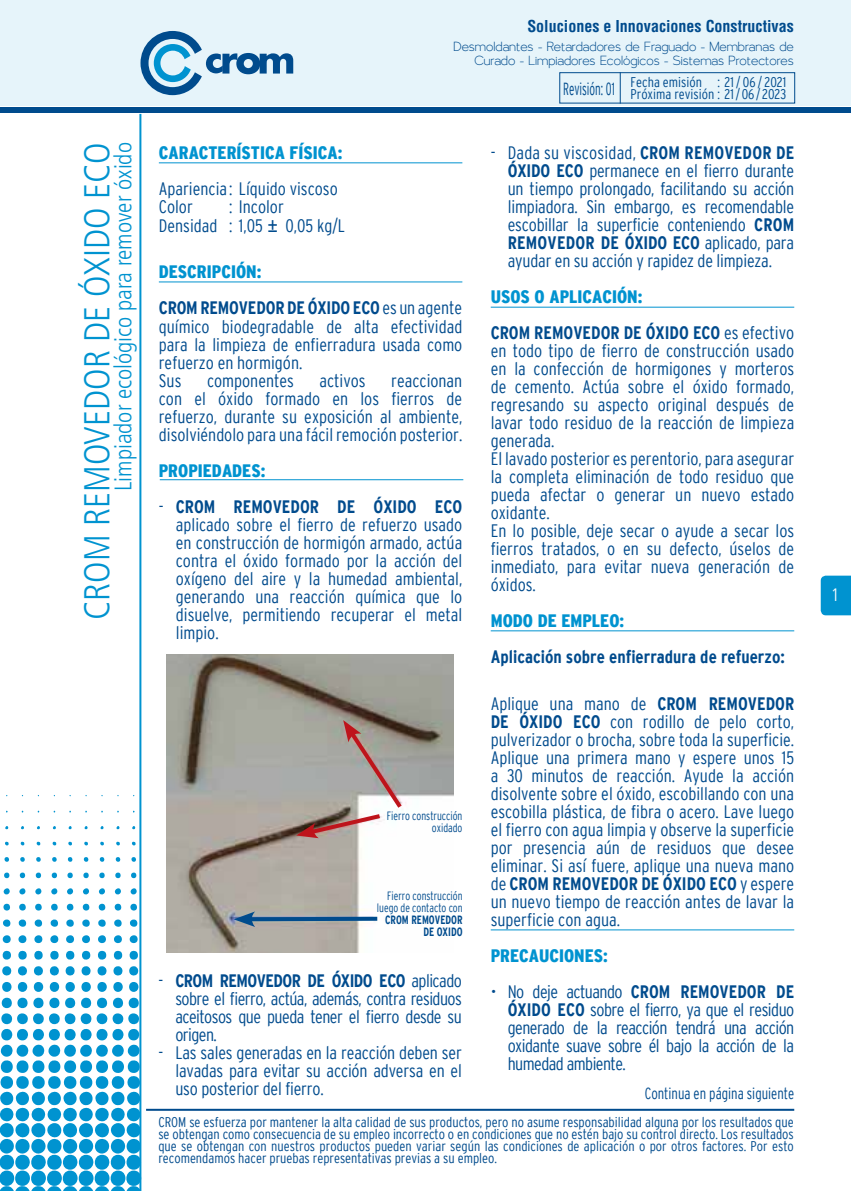
<style>
.page{position:relative;width:851px;height:1191px;background:#fff}
.page>*{position:absolute;margin:0;border:0;box-sizing:border-box;transform-origin:0 0}
.t1{font:300 condensed 36px "Frutiger";color:#0093d0}
.t2{font:300 condensed 24px "Frutiger";color:#0093d0}
.t3{font:300 condensed 18px/18px "Interstate";color:#004b8d;text-align:justify}
.t4{font:700 condensed 18px/36px "Interstate";color:#004b8d}
.t5{font:18px/14px "Larke";color:#004b8d;text-align:right}
.t6{font:900 condensed 18px "Interstate";color:#0093d0}
.t7{font:300 condensed 18px "Frutiger";color:#fff}
.t8{font:300 condensed 17.6px "Interstate";color:#004b8d;scale:.72 1}
.t9{font:700 condensed 16px "Helvetica";color:#004b8d}
.t10{font:300 condensed 16px "Interstate";color:#004b8d;scale:.9 1}
.t11{font:300 condensed 14px/12px "Interstate";color:#004b8d;text-align:justify}
.t12{font:300 condensed 12px/12px "Interstate";color:#004b8d;text-align:right;scale:.9 1}
.t13{font:700 condensed 12px/12px "Interstate";color:#004b8d;text-align:right;scale:.9 1}
.s1{font-family:"Arial";font-weight:400;font-stretch:normal;font-size:20px}
.s2{font-weight:900;color:#0093d0}
.s3{font-weight:300}
.s4{font-weight:700}
</style>
<div class="page">
<div style="left:0;top:0;width:850px;height:106px;background:#e6f4fa"></div>
<svg style="left:140px;top:31px;width:153px;height:64px"></svg>
<div style="left:0;top:108px;width:850px;height:5px;background:#004b8d"></div>
<svg style="left:5px;top:841px;width:4px;height:5px"></svg>
<svg style="left:4px;top:857px;width:5px;height:5px"></svg>
<svg style="left:4px;top:872px;width:6px;height:7px"></svg>
<svg style="left:3px;top:888px;width:7px;height:7px"></svg>
<svg style="left:3px;top:903px;width:7px;height:7px"></svg>
<svg style="left:20px;top:841px;width:5px;height:5px"></svg>
<svg style="left:20px;top:857px;width:5px;height:5px"></svg>
<svg style="left:19px;top:872px;width:6px;height:7px"></svg>
<svg style="left:19px;top:888px;width:7px;height:7px"></svg>
<svg style="left:19px;top:903px;width:7px;height:7px"></svg>
<svg style="left:36px;top:841px;width:5px;height:5px"></svg>
<svg style="left:36px;top:857px;width:5px;height:5px"></svg>
<svg style="left:35px;top:872px;width:6px;height:7px"></svg>
<svg style="left:35px;top:888px;width:7px;height:7px"></svg>
<svg style="left:35px;top:903px;width:7px;height:7px"></svg>
<svg style="left:52px;top:841px;width:4px;height:5px"></svg>
<svg style="left:52px;top:857px;width:5px;height:5px"></svg>
<svg style="left:51px;top:872px;width:6px;height:7px"></svg>
<svg style="left:51px;top:888px;width:7px;height:7px"></svg>
<svg style="left:51px;top:903px;width:7px;height:7px"></svg>
<svg style="left:68px;top:841px;width:4px;height:5px"></svg>
<svg style="left:67px;top:857px;width:6px;height:5px"></svg>
<svg style="left:67px;top:872px;width:6px;height:7px"></svg>
<svg style="left:67px;top:888px;width:6px;height:7px"></svg>
<svg style="left:66px;top:903px;width:8px;height:7px"></svg>
<svg style="left:84px;top:841px;width:4px;height:5px"></svg>
<svg style="left:83px;top:857px;width:6px;height:5px"></svg>
<svg style="left:83px;top:872px;width:6px;height:7px"></svg>
<svg style="left:83px;top:888px;width:6px;height:7px"></svg>
<svg style="left:82px;top:903px;width:8px;height:7px"></svg>
<svg style="left:100px;top:841px;width:4px;height:5px"></svg>
<svg style="left:99px;top:857px;width:6px;height:5px"></svg>
<svg style="left:99px;top:872px;width:6px;height:7px"></svg>
<svg style="left:98px;top:888px;width:7px;height:7px"></svg>
<svg style="left:98px;top:903px;width:8px;height:7px"></svg>
<svg style="left:116px;top:841px;width:4px;height:5px"></svg>
<svg style="left:115px;top:857px;width:5px;height:5px"></svg>
<svg style="left:115px;top:872px;width:6px;height:7px"></svg>
<svg style="left:114px;top:888px;width:7px;height:7px"></svg>
<svg style="left:114px;top:903px;width:8px;height:7px"></svg>
<svg style="left:2px;top:919px;width:112px;height:57px"></svg>
<svg style="left:0;top:982px;width:124px;height:209px"></svg>
<svg style="left:132px;top:841px;width:4px;height:5px"></svg>
<svg style="left:131px;top:857px;width:5px;height:5px"></svg>
<svg style="left:131px;top:872px;width:6px;height:7px"></svg>
<svg style="left:130px;top:888px;width:7px;height:7px"></svg>
<svg style="left:130px;top:903px;width:7px;height:7px"></svg>
<svg style="left:114px;top:919px;width:25px;height:57px"></svg>
<svg style="left:124px;top:982px;width:18px;height:209px"></svg>
<hr style="left:146px;top:1108px;width:648px;height:2px;background:#004b8d">
<hr style="left:139px;top:114px;width:2px;height:1077px;background:#0093d0">
<svg style="left:820px;top:575px;width:30px;height:40px"></svg>
<div style="left:559px;top:72px;width:236px;height:32px;border:1px solid #004b8d"></div>
<hr style="left:619px;top:72px;width:1px;height:32px;background:#004b8d">
<img style="left:166px;top:654px;width:287px;height:298px">
<svg style="left:296px;top:720px;width:109px;height:118px;background:#afa29d"></svg>
<div style="left:247px;top:916px;width:130px;height:5px;background:#004b8d"></div>
<svg style="left:234px;top:911px;width:21px;height:16px"></svg>
<hr style="left:159px;top:162px;width:303px;height:1px;background:#0093d0">
<hr style="left:159px;top:281px;width:303px;height:1px;background:#0093d0">
<hr style="left:160px;top:479px;width:303px;height:1px;background:#0093d0">
<hr style="left:490px;top:307px;width:304px;height:1px;background:#0093d0">
<hr style="left:490px;top:630px;width:304px;height:1px;background:#0093d0">
<hr style="left:490px;top:929px;width:304px;height:1px;background:#0093d0">
<h1 class="t1" style="left:77px;top:620px;width:479px;rotate:-90deg">CROM REMOVEDOR DE ÓXIDO ECO</h1>
<h2 class="t2" style="left:110px;top:491px;width:350px;rotate:-90deg">Limpiador ecológico para remover óxido</h2>
<p class="t9" style="left:527px;top:16px;width:268px">Soluciones e Innovaciones Constructivas</p>
<p class="t5" style="left:453px;top:37px;width:342px">Desmoldantes - Retardadores de Fraguado - Membranas de<br>Curado - Limpiadores Ecológicos - Sistemas Protectores</p>
<p class="t6" style="left:159px;top:142px;width:185px">CARACTERÍSTICA FÍSICA:</p>
<p class="t3" style="left:159px;top:179px;width:180px">Apariencia : Líquido viscoso<br>Color</p>
<p class="t3" style="left:159px;top:197px;width:188px;line-height:19px;text-align:center">: Incolor<br>Densidad : 1,05 <span class="s1">±</span> 0,05 kg/L</p>
<p class="t4" style="left:159px;top:254px;width:305px"><span class="s2">DESCRIPCIÓN:<br></span>CROM REMOVEDOR DE ÓXIDO ECO <span class="s3">es un agente</span></p>
<p class="t3" style="left:159px;top:317px;width:305px;text-align:left">químico biodegradable de alta efectividad para la limpieza de enfierradura usada como refuerzo en hormigón.<br>Sus</p>
<p class="t3" style="left:207px;top:371px;width:88px">componentes</p>
<p class="t3" style="left:319px;top:371px;width:48px">activos</p>
<p class="t3" style="left:159px;top:371px;width:305px;text-indent:232px">reaccionan con el óxido formado en los fierros de refuerzo, durante su exposición al ambiente, disolviéndolo para una fácil remoción posterior.</p>
<p class="t6" style="left:159px;top:460px;width:108px">PROPIEDADES:</p>
<p class="t3" style="left:176px;top:497px;width:288px;text-indent:-17px">- <span class="s4">CROM REMOVEDOR DE ÓXIDO ECO </span>aplicado sobre el fierro de refuerzo usado en construcción de hormigón armado, actúa contra el óxido formado por la acción del oxígeno del aire y la humedad ambiental, generando una reacción química que lo disuelve, permitiendo recuperar el metal limpio.</p>
<p class="t12" style="left:387px;top:809px;width:85px">Fierro construcción oxidado</p>
<p class="t12" style="left:377px;top:889px;width:97px">Fierro construcción luego de contacto con</p>
<p class="t13" style="left:385px;top:913px;width:88px">CROM REMOVEDOR<br>DE OXIDO</p>
<p class="t3" style="left:175px;top:971px;width:288px;text-indent:-17px">- <span class="s4">CROM REMOVEDOR DE ÓXIDO ECO</span> aplicado sobre el fierro, actúa, además, contra residuos aceitosos que pueda tener el fierro desde su origen.</p>
<p class="t3" style="left:175px;top:1043px;width:288px;text-indent:-17px">- Las sales generadas en la reacción deben ser lavadas para evitar su acción adversa en el uso posterior del fierro.</p>
<p class="t8" style="left:563px;top:78px;width:73px">Revisión: 01</p>
<p class="t11" style="left:630px;top:76px;width:157px">Fecha emisión : 21 / 06 / 2021<br>Próxima revisión : 21 / 06 / 2023</p>
<p class="t3" style="left:507px;top:143px;width:288px;text-indent:-17px">- Dada su viscosidad, <span class="s4">CROM REMOVEDOR DE ÓXIDO ECO</span> permanece en el fierro durante un tiempo prolongado, facilitando su acción limpiadora. Sin embargo, es recomendable escobillar la superficie conteniendo <span class="s4">CROM REMOVEDOR DE ÓXIDO ECO</span> aplicado, para ayudar en su acción y rapidez de limpieza.</p>
<p class="t4" style="left:490px;top:278px;width:305px"><span class="s2">USOS O APLICACIÓN:<br></span>CROM REMOVEDOR DE ÓXIDO ECO <span class="s3">es efectivo</span></p>
<p class="t3" style="left:490px;top:341px;width:305px;text-align:left">en todo tipo de fierro de construcción usado en la confección de hormigones y morteros de cemento. Actúa sobre el óxido formado, regresando su aspecto original después de lavar todo residuo de la reacción de limpieza generada.<br>El lavado posterior es perentorio, para asegurar la completa eliminación de todo residuo que pueda afectar o generar un nuevo estado oxidante.<br>En lo posible, deje secar o ayude a secar los fierros tratados, o en su defecto, úselos de inmediato, para evitar nueva generación de óxidos.</p>
<p class="t6" style="left:490px;top:610px;width:135px">MODO DE EMPLEO:</p>
<p class="t4" style="left:490px;top:638px;width:295px">Aplicación sobre enfierradura de refuerzo:</p>
<p class="t3" style="left:490px;top:694px;width:305px">Aplique una mano de <span class="s4">CROM REMOVEDOR DE ÓXIDO ECO</span> con rodillo de pelo corto, pulverizador o brocha, sobre toda la superficie.<br>Aplique una primera mano y espere unos 15 a 30 minutos de reacción. Ayude la acción disolvente sobre el óxido, escobillando con una escobilla plástica, de fibra o acero. Lave luego el fierro con agua limpia y observe la superficie por presencia aún de residuos que desee eliminar. Si así fuere, aplique una nueva mano de <span class="s4">CROM REMOVEDOR DE ÓXIDO ECO</span> y espere un nuevo tiempo de reacción antes de lavar la superficie con agua.</p>
<p class="t6" style="left:490px;top:945px;width:119px">PRECAUCIONES:</p>
<p class="t3" style="left:507px;top:982px;width:288px;text-indent:-17px">• No deje actuando <span class="s4">CROM REMOVEDOR DE ÓXIDO ECO</span> sobre el fierro, ya que el residuo generado de la reacción tendrá una acción oxidante suave sobre él bajo la acción de la humedad ambiente.</p>
<p class="t10" style="left:644px;top:1084px;width:167px">Continua en página siguiente</p>
<p class="t11" style="left:158px;top:1115px;width:637px">CROM se esfuerza por mantener la alta calidad de sus productos, pero no asume responsabilidad alguna por los resultados que se obtengan como consecuencia de su empleo incorrecto o en condiciones que no estén bajo su control directo. Los resultados que se obtengan con nuestros productos pueden variar según las condiciones de aplicación o por otros factores. Por esto recomendamos hacer pruebas representativas previas a su empleo.</p>
<p class="t7" style="left:830px;top:585px;width:10px">1</p>
</div>
